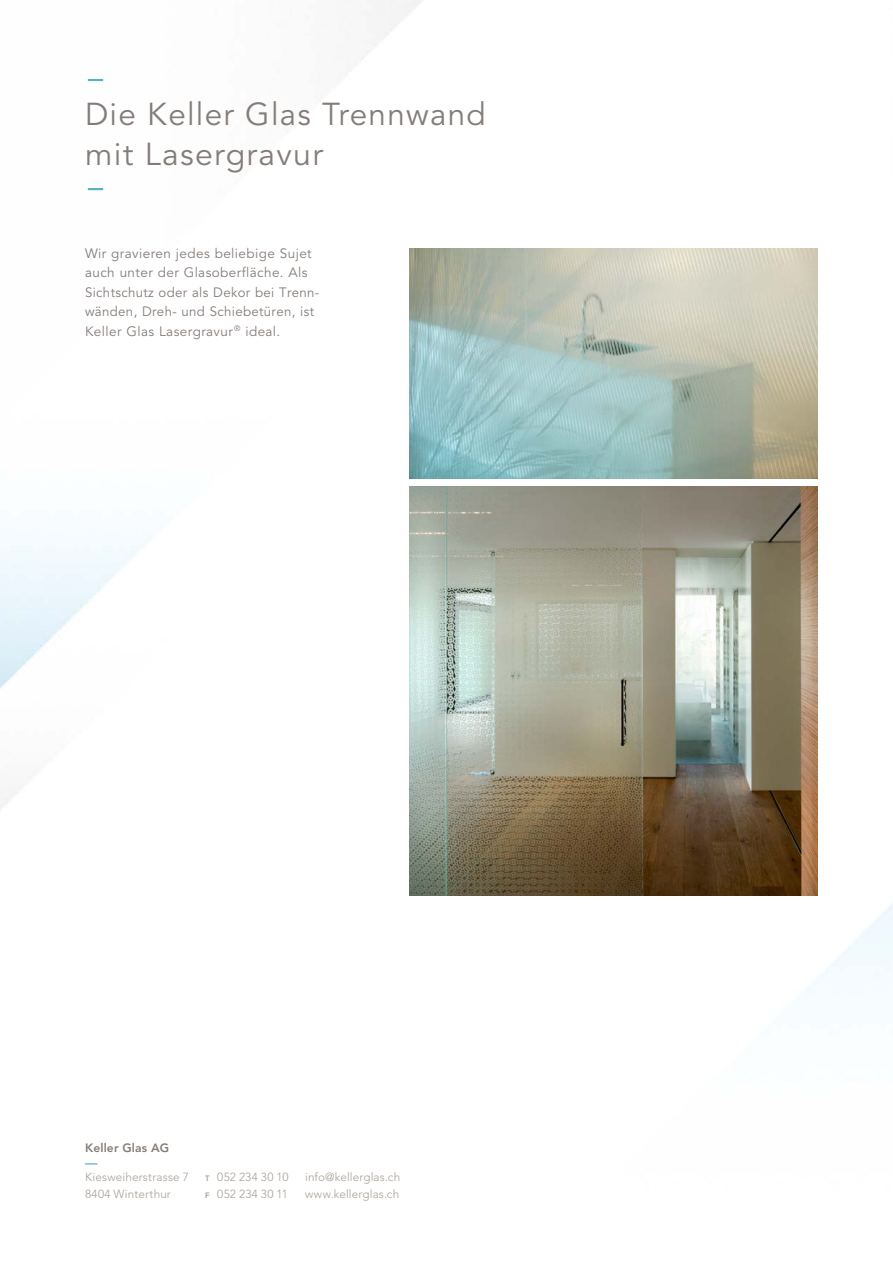
<style>
.page{position:relative;width:893px;height:1263px;background:#fff}
.page>*{position:absolute;margin:0;border:0;box-sizing:border-box;transform-origin:0 0}
.t1{font:31.5px/40.8px "Avenir";letter-spacing:.04em;color:#847c78}
.t2{font:13.5px/19.5px "Avenir";letter-spacing:.03em;color:#847c78}
.t3{font:800 12.45px "Avenir";color:#54b0cb}
.t4{font:800 12px "Avenir";letter-spacing:.01em;color:#847c78}
.t5{font:300 11.7px/16.5px "Avenir";letter-spacing:.015em;color:#a89f95}
.s1{font-weight:800;font-size:7.8px}
</style>
<div class="page">
<img style="left:0;top:0;width:893px;height:1001px">
<svg style="left:88px;top:79px;width:15px;height:2px"></svg>
<svg style="left:88px;top:188px;width:15px;height:2px"></svg>
<img style="left:409px;top:487px;width:409px;height:408px">
<img style="left:409px;top:249px;width:409px;height:229px">
<h1 class="t1" style="left:85px;top:94px;width:402px">Die Keller Glas Trennwand mit Lasergravur</h1>
<p class="t2" style="left:85px;top:244px;width:236px">Wir gravieren jedes beliebige Sujet auch unter der Glasoberfläche. Als Sichtschutz oder als Dekor bei Trenn&shy;wänden, Dreh- und Schiebetüren, ist Keller Glas Lasergravur <sup>®</sup> ideal.</p>
<p class="t4" style="left:85px;top:1141px;width:86px">Keller Glas AG</p>
<p class="t3" style="left:85px;top:1155px;width:14px">—</p>
<p class="t5" style="left:85px;top:1169px;width:105px">Kiesweiherstrasse 7<br>8404 Winterthur</p>
<p class="t5" style="left:205px;top:1169px;width:85px"><span class="s1">T</span> 052 234 30 10<br><span class="s1">F</span> 052 234 30 11</p>
<p class="t5" style="left:305px;top:1169px;width:97px">info@kellerglas.ch www.kellerglas.ch</p>
</div>
